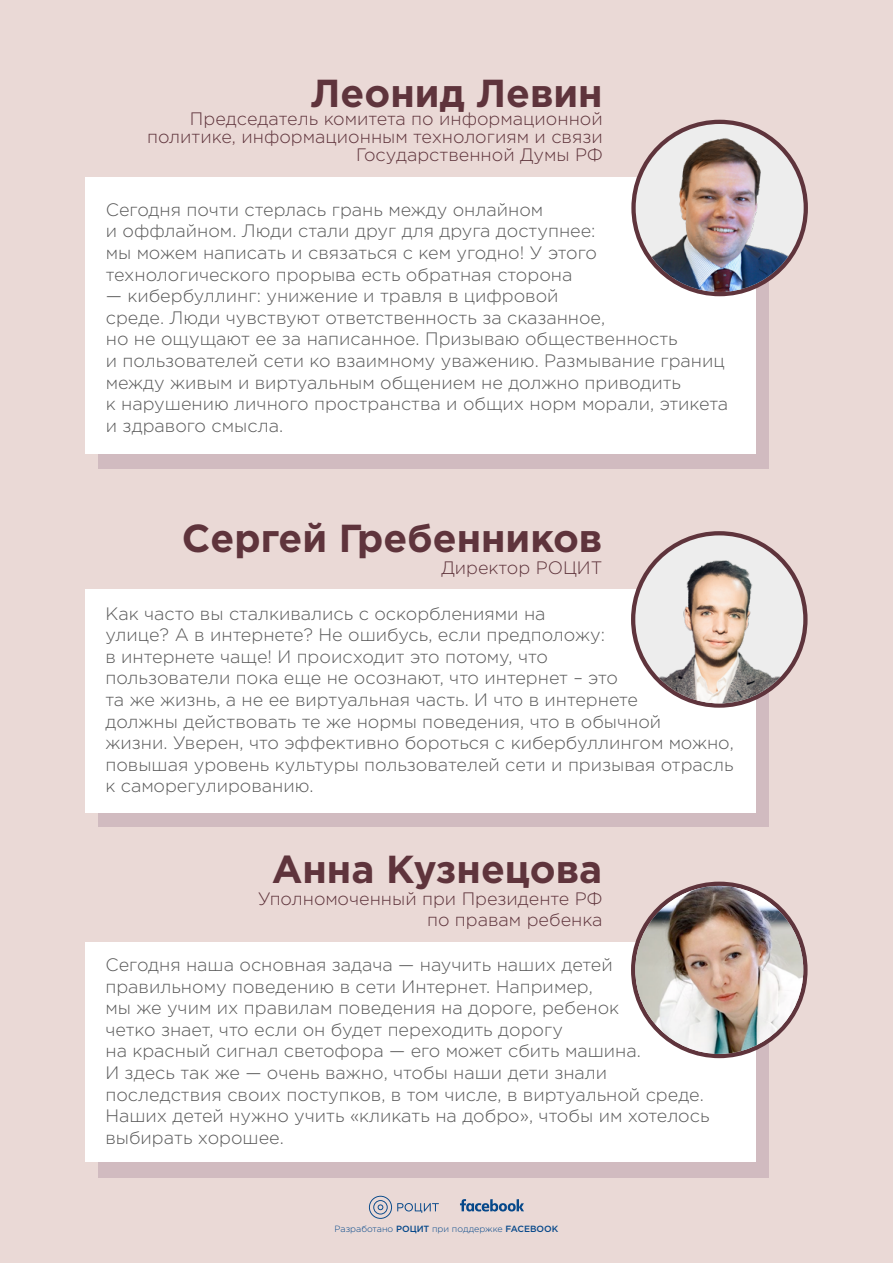
<style>
.page{position:relative;width:893px;height:1263px;background:#ead9d6}
.page>*{position:absolute;margin:0;border:0;box-sizing:border-box;transform-origin:0 0}
.t1{font:700 39px "Gotham Pro";color:#5f343c}
.t2{font:300 18px/21.6px "Gotham Pro";color:#595959}
.t3{font:300 18px/18px "Gotham Pro";color:#5f343c;text-align:right}
.t4{font:300 9px "Gotham Pro";color:#06488a}
.s1{font-weight:500}
</style>
<div class="page">
<svg style="left:369px;top:1196px;width:70px;height:23px"></svg>
<svg style="left:460px;top:1199px;width:64px;height:12px"></svg>
<div style="left:99px;top:217px;width:670px;height:252px;background:#d1bbc0"></div>
<div style="left:85px;top:178px;width:671px;height:276px;background:#fff"></div>
<svg style="left:631px;top:120px;width:177px;height:176px;background:#673f47"></svg>
<img style="left:636px;top:124px;width:168px;height:168px;border-radius:84px">
<div style="left:98px;top:628px;width:670px;height:199px;background:#d1bbc0"></div>
<div style="left:85px;top:589px;width:670px;height:223px;background:#fff"></div>
<div style="left:631px;top:531px;width:176px;height:177px;background:#5f343c;border-radius:50%"></div>
<div style="left:635px;top:535px;width:168px;height:168px;background:#ededed;border-radius:50%"></div>
<img style="left:635px;top:560px;width:167px;height:143px">
<div style="left:98px;top:989px;width:670px;height:189px;background:#d1bbc0"></div>
<div style="left:85px;top:942px;width:670px;height:220px;background:#fff"></div>
<svg style="left:631px;top:882px;width:176px;height:176px;background:#673e46"></svg>
<img style="left:635px;top:886px;width:168px;height:168px;border-radius:84px">
<h1 class="t1" style="left:311px;top:70px;width:293px">Леонид Левин</h1>
<p class="t3" style="left:147px;top:110px;width:457px">Председатель комитета по информационной политике, информационным технологиям и связи<br>Государственной Думы РФ</p>
<p class="t2" style="left:106px;top:199px;width:493px">Сегодня почти стерлась грань между онлайном<br>и оффлайном. Люди стали друг для друга доступнее: мы можем написать и связаться с кем угодно! У этого технологического прорыва есть обратная сторона</p>
<p class="t2" style="left:106px;top:285px;width:624px">— кибербуллинг: унижение и травля в цифровой<br>среде. Люди чувствуют ответственность за сказанное,<br>но не ощущают ее за написанное. Призываю общественность<br>и пользователей сети ко взаимному уважению. Размывание границ между живым и виртуальным общением не должно приводить<br>к нарушению личного пространства и общих норм морали, этикета и здравого смысла.</p>
<h1 class="t1" style="left:182px;top:516px;width:422px">Сергей Гребенников</h1>
<p class="t3" style="left:441px;top:558px;width:163px">Директор РОЦИТ</p>
<p class="t2" style="left:105px;top:603px;width:630px">Как часто вы сталкивались с оскорблениями на<br>улице? А в интернете? Не ошибусь, если предположу:<br>в интернете чаще! И происходит это потому, что<br>пользователи пока еще не осознают, что интернет – это<br>та же жизнь, а не ее виртуальная часть. И что в интернете<br>должны действовать те же нормы поведения, что в обычной<br>жизни. Уверен, что эффективно бороться с кибербуллингом можно, повышая уровень культуры пользователей сети и призывая отрасль к саморегулированию.</p>
<h1 class="t1" style="left:272px;top:847px;width:332px">Анна Кузнецова</h1>
<p class="t3" style="left:258px;top:888px;width:346px;line-height:21.6px">Уполномоченный при Президенте РФ по правам ребенка</p>
<p class="t2" style="left:105px;top:954px;width:606px">Сегодня наша основная задача — научить наших детей правильному поведению в сети Интернет. Например,<br>мы же учим их правилам поведения на дороге, ребенок<br>четко знает, что если он будет переходить дорогу<br>на красный сигнал светофора — его может сбить машина.<br>И здесь так же — очень важно, чтобы наши дети знали последствия своих поступков, в том числе, в виртуальной среде.<br>Наших детей нужно учить «кликать на добро», чтобы им хотелось выбирать хорошее.</p>
<p class="t4" style="left:335px;top:1224px;width:225px">Разработано <span class="s1">РОЦИТ</span> при поддержке <span class="s1">FACEBOOK</span></p>
</div>
